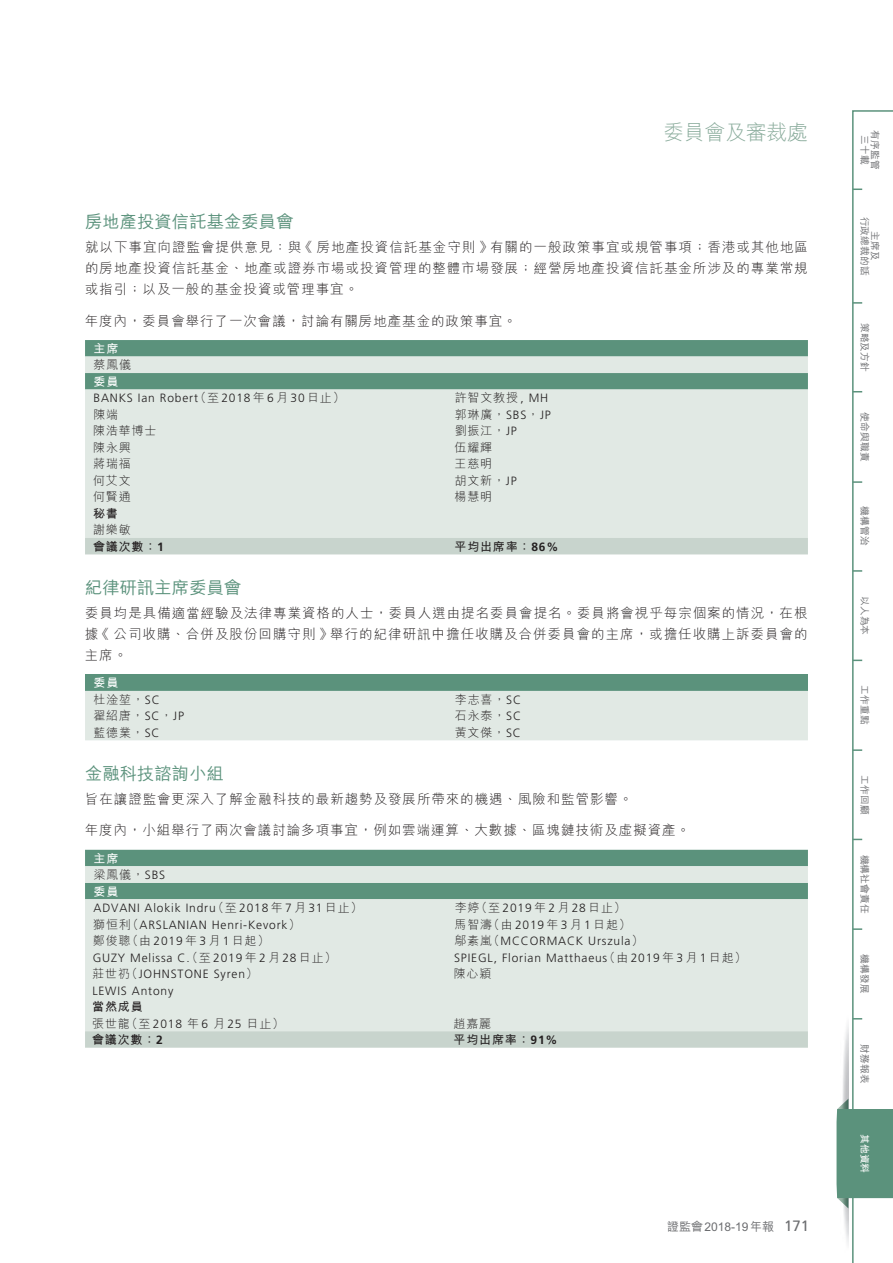
<style>
.page{position:relative;width:893px;height:1263px;background:#fff}
.page>*{position:absolute;margin:0;border:0;box-sizing:border-box;transform-origin:0 0}
.t1{font:300 21px "M Hei HK";letter-spacing:-.02em;color:#89ab9b}
.t2{font:500 17.25px "M Hei HK";letter-spacing:.01em;color:#5b927c}
.t3{font:300 13.5px/21px "M Hei HK";letter-spacing:.07em;color:#231f20;text-align:justify}
.t4{font:300 12px/16.5px "Frutiger LT Std";letter-spacing:.07em;color:#231f20}
.t5{font:300 12px/16.5px "M Hei HK";letter-spacing:.07em;color:#231f20}
.t6{font:700 12px/16.5px "M Hei HK";letter-spacing:.07em;color:#231f20}
.t7{font:500 12px "M Hei HK";color:#6c6d70}
.t8{font:700 12px "M Hei HK";letter-spacing:.07em;color:#fff}
.t9{font:500 9.75px/10.5px "M Hei HK";letter-spacing:.01em;color:#6c6d70;text-align:center}
.t10{font:700 9.75px "M Hei HK";color:#fff}
.s1{font-family:"Frutiger LT Std"}
.s2{font-weight:700}
.s3{font-family:"Frutiger LT Std";font-weight:700}
.s4{font-family:"M Hei HK"}
.s5{font-family:"M Hei HK";font-weight:700}
.s6{font-weight:300}
.s7{font-family:"Frutiger LT Std";font-weight:400;font-size:15px}
</style>
<div class="page">
<svg style="left:852px;top:110px;width:41px;height:1153px"></svg>
<svg style="left:853px;top:302px;width:9px;height:2px"></svg>
<svg style="left:853px;top:481px;width:9px;height:2px"></svg>
<svg style="left:853px;top:570px;width:9px;height:2px"></svg>
<svg style="left:853px;top:749px;width:9px;height:2px"></svg>
<svg style="left:853px;top:928px;width:9px;height:2px"></svg>
<svg style="left:836px;top:1099px;width:57px;height:109px;background:#75a391"></svg>
<img style="left:840px;top:1198px;width:8px;height:45px">
<img style="left:840px;top:1025px;width:8px;height:84px">
<div style="left:85px;top:340px;width:723px;height:16px;background:#5b927c"></div>
<svg style="left:85px;top:356px;width:723px;height:182px;background:#d4e1da"></svg>
<div style="left:85px;top:538px;width:723px;height:16px;background:#c8d4cd"></div>
<div style="left:85px;top:674px;width:723px;height:17px;background:#5b927c"></div>
<div style="left:85px;top:691px;width:723px;height:49px;background:#e1e9e4"></div>
<div style="left:85px;top:850px;width:723px;height:16px;background:#5b927c"></div>
<svg style="left:85px;top:866px;width:723px;height:165px;background:#d3e0d9"></svg>
<svg style="left:85px;top:1031px;width:723px;height:17px;background:#c9d5ce"></svg>
<h1 class="t1" style="left:663px;top:117px;width:146px">委員會及審裁處</h1>
<h3 class="t2" style="left:85px;top:209px;width:210px">房地產投資信託基金委員會</h3>
<p class="t3" style="left:85px;top:236px;width:725px">就以下事宜向證監會提供意見：與《房地產投資信託基金守則》有關的一般政策事宜或規管事項；香港或其他地區的房地產投資信託基金、地產或證券市場或投資管理的整體市場發展；經營房地產投資信託基金所涉及的專業常規或指引；以及一般的基金投資或管理事宜。</p>
<p class="t3" style="left:85px;top:310px;width:434px">年度內，委員會舉行了一次會議，討論有關房地產基金的政策事宜。</p>
<h4 class="t8" style="left:94px;top:340px;width:26px">主席</h4>
<p class="t5" style="left:94px;top:356px;width:39px">蔡鳳儀</p>
<h4 class="t8" style="left:94px;top:373px;width:26px">委員</h4>
<p class="t5" style="left:93px;top:389px;width:253px"><span class="s1">BANKS Ian Robert</span>（至 <span class="s1">2018</span> 年 <span class="s1">6</span> 月 <span class="s1">30</span> 日止）陳端<br>陳浩華博士<br>陳永興<br>蔣瑞福<br>何艾文<br>何賢通<br><span class="s2">秘書<br></span>謝樂敏<br><span class="s2">會議次數：</span><span class="s3">1</span></p>
<p class="t5" style="left:455px;top:389px;width:98px">許智文教授 <span class="s1">, MH</span>郭琳廣，<span class="s1">SBS</span>，<span class="s1">JP</span>劉振江，<span class="s1">JP<br></span>伍耀輝<br>王慈明<br>胡文新，<span class="s1">JP<br></span>楊慧明</p>
<p class="t6" style="left:454px;top:537px;width:105px">平均出席率：<span class="s1">86%</span></p>
<h3 class="t2" style="left:85px;top:575px;width:158px">紀律研訊主席委員會</h3>
<p class="t3" style="left:85px;top:602px;width:724px">委員均是具備適當經驗及法律專業資格的人士，委員人選由提名委員會提名。委員將會視乎每宗個案的情況，在根據《公司收購、合併及股份回購守則》舉行的紀律研訊中擔任收購及合併委員會的主席，或擔任收購上訴委員會的主席。</p>
<h4 class="t8" style="left:94px;top:674px;width:26px">委員</h4>
<p class="t5" style="left:93px;top:691px;width:92px">杜淦堃，<span class="s1">SC<br></span>翟紹唐，<span class="s1">SC</span>，<span class="s1">JP</span>藍德業，<span class="s1">SC</span></p>
<p class="t5" style="left:455px;top:691px;width:68px;text-align:justify">李志喜，<span class="s1">SC</span>石永泰，<span class="s1">SC</span>黃文傑，<span class="s1">SC</span></p>
<h3 class="t2" style="left:85px;top:761px;width:140px">金融科技諮詢小組</h3>
<p class="t3" style="left:85px;top:788px;width:549px">旨在讓證監會更深入了解金融科技的最新趨勢及發展所帶來的機遇、風險和監管影響。</p>
<p class="t3" style="left:85px;top:819px;width:607px">年度內，小組舉行了兩次會議討論多項事宜，例如雲端運算、大數據、區塊鏈技術及虛擬資產。</p>
<h4 class="t8" style="left:94px;top:849px;width:26px">主席</h4>
<p class="t5" style="left:94px;top:866px;width:73px">梁鳳儀，<span class="s1">SBS</span></p>
<h4 class="t8" style="left:94px;top:882px;width:26px">委員</h4>
<p class="t4" style="left:92px;top:900px;width:272px">ADVANI Alokik Indru<span class="s4">（至</span> 2018 <span class="s4">年</span> 7 <span class="s4">月</span> 31 <span class="s4">日止）獅恒利（</span>ARSLANIAN Henri-Kevork<span class="s4">）<br>鄭俊聰（由</span> 2019 <span class="s4">年</span> 3 <span class="s4">月</span> 1 <span class="s4">日起）<br></span>GUZY Melissa C<span class="s4">（</span>. <span class="s4">至</span> 2019 <span class="s4">年</span> 2 <span class="s4">月</span> 28 <span class="s4">日止）<br>莊世礽（</span>JOHNSTONE Syren<span class="s4">）<br></span>LEWIS Antony<br><span class="s5">當然成員<br></span><span class="s4">張世龍（至</span> 2018 <span class="s4">年</span> 6 <span class="s4">月</span> 25 <span class="s4">日止）<br></span><span class="s5">會議次數：</span><span class="s2">2</span></p>
<p class="t4" style="left:454px;top:900px;width:294px"><span class="s4">李婷（至</span> 2019 <span class="s4">年</span> 2 <span class="s4">月</span> 28 <span class="s4">日止）<br>馬智濤（由</span> 2019 <span class="s4">年</span> 3 <span class="s4">月</span> 1 <span class="s4">日起）<br>鄔素嵐（</span>MCCORMACK Urszula<span class="s4">）<br></span>SPIEGL, Florian Matthaeus<span class="s4">（由</span> 2019 <span class="s4">年</span> 3 <span class="s4">月</span> 1 <span class="s4">日起）陳心穎</span></p>
<p class="t6" style="left:454px;top:1014px;width:105px"><span class="s6">趙嘉麗<br></span>平均出席率：<span class="s1">91%</span></p>
<p class="t7" style="left:667px;top:1218px;width:144px">證監會 2018-19年報 <span class="s7">171</span></p>
<p class="t9" style="left:881px;top:130px;width:41px;rotate:90deg">有序監管三十載</p>
<p class="t9" style="left:881px;top:217px;width:61px;rotate:90deg">主席及<br>行政總裁的話</p>
<p class="t9" style="left:871px;top:323px;width:51px;rotate:90deg">策略及方針</p>
<p class="t9" style="left:871px;top:412px;width:51px;rotate:90deg">使命與職責</p>
<p class="t9" style="left:871px;top:506px;width:41px;rotate:90deg">機構管治</p>
<p class="t9" style="left:871px;top:596px;width:41px;rotate:90deg">以人為本</p>
<p class="t9" style="left:871px;top:685px;width:41px;rotate:90deg">工作重點</p>
<p class="t9" style="left:871px;top:775px;width:41px;rotate:90deg">工作回顧</p>
<p class="t9" style="left:871px;top:855px;width:61px;rotate:90deg">機構社會責任</p>
<p class="t9" style="left:871px;top:954px;width:41px;rotate:90deg">機構發展</p>
<p class="t9" style="left:871px;top:1044px;width:41px;rotate:90deg">財務報表</p>
<p class="t10" style="left:872px;top:1134px;width:41px;rotate:90deg">其他資料</p>
</div>
